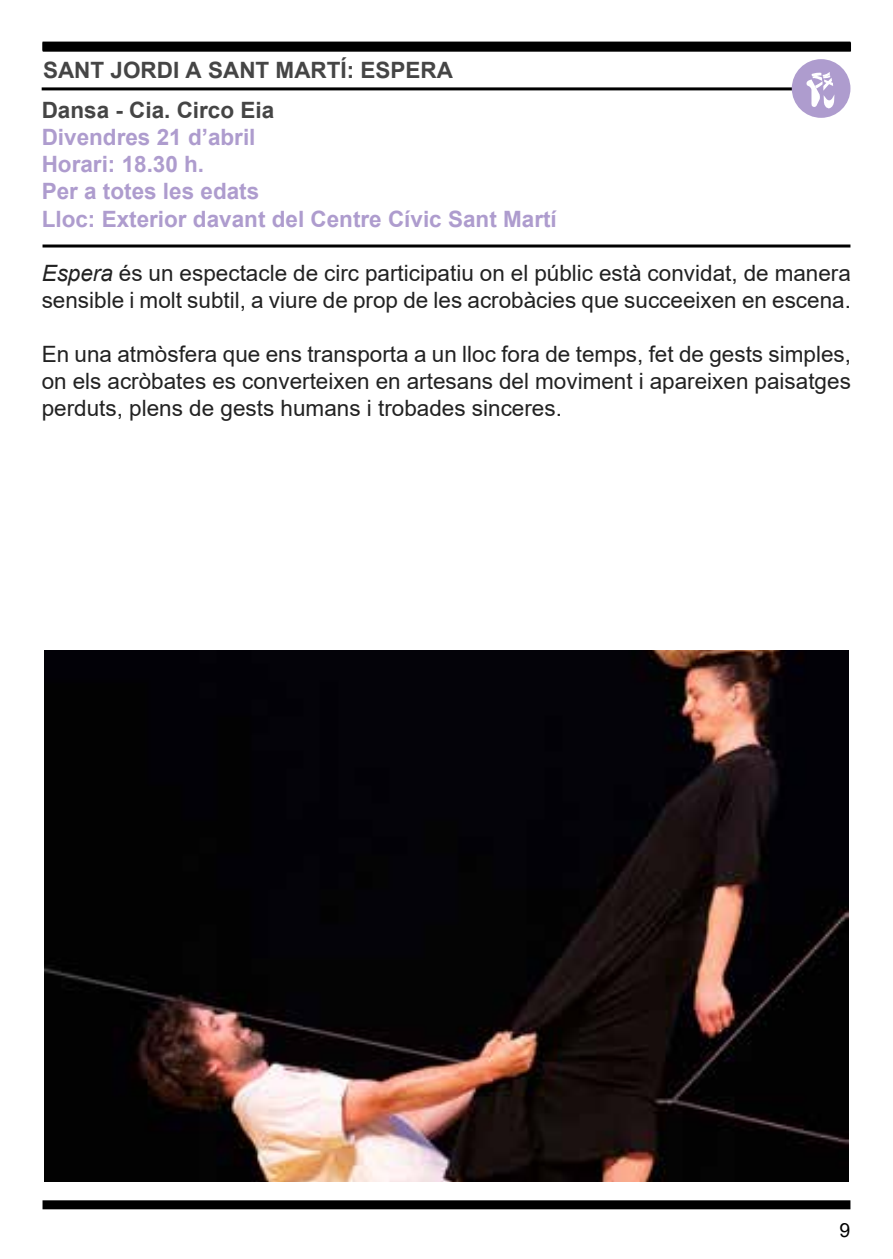
<style>
.page{position:relative;width:893px;height:1259px;background:#fff}
.page>*{position:absolute;margin:0;border:0;box-sizing:border-box;transform-origin:0 0}
.t1{font:22.5px/27px "Arial";color:#222}
.t2{font:700 22.5px/27px "Arial";color:#ae9cce}
.t3{font:700 22.5px/40.8px "Arial";color:#454545}
.t4{font:19.5px "Arial";color:#000}
.s1{font-style:italic}
</style>
<div class="page">
<div style="left:43px;top:1200px;width:807px;height:9px;background:#000"></div>
<hr style="left:42px;top:87px;width:795px;height:3px;background:#000">
<hr style="left:43px;top:244px;width:807px;height:3px;background:#000">
<img style="left:44px;top:650px;width:805px;height:531px">
<div style="left:43px;top:42px;width:808px;height:9px;background:#000"></div>
<div style="left:792px;top:59px;width:58px;height:59px;background:#ae9cce;border-radius:50%"></div>
<svg style="left:806px;top:72px;width:28px;height:37px"></svg>
<p class="t3" style="left:42px;top:50px;width:413px">SANT JORDI A SANT MARTÍ: ESPERA<br>Dansa - Cia. Circo Eia</p>
<p class="t2" style="left:42px;top:124px;width:517px">Divendres 21 d’abril<br>Horari: 18.30 h.<br>Per a totes les edats<br>Lloc: Exterior davant del Centre Cívic Sant Martí</p>
<p class="t1" style="left:42px;top:259px;width:811px"><span class="s1">Espera</span> és un espectacle de circ participatiu on el públic està convidat, de manera sensible i molt subtil, a viure de prop de les acrobàcies que succeeixen en escena.</p>
<p class="t1" style="left:42px;top:340px;width:811px;text-align:justify">En una atmòsfera que ens transporta a un lloc fora de temps, fet de gests simples, on els acròbates es converteixen en artesans del moviment i apareixen paisatges perduts, plens de gests humans i trobades sinceres.</p>
<p class="t4" style="left:840px;top:1217px;width:12px">9</p>
</div>
